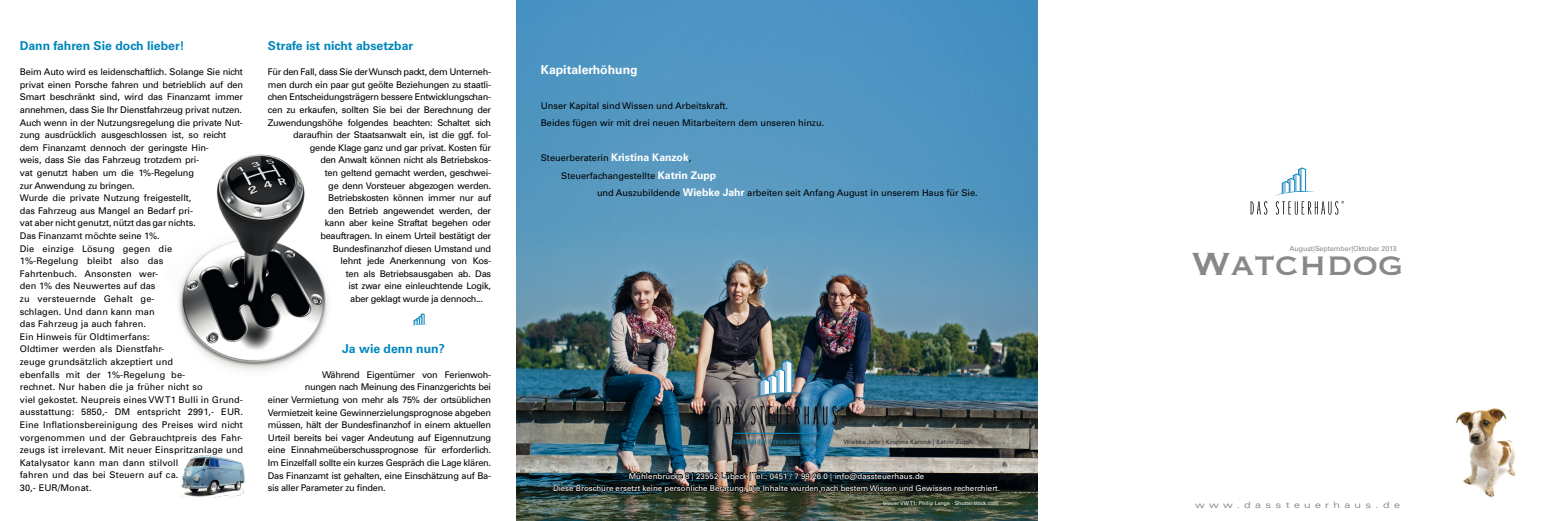
<style>
.page{position:relative;width:1558px;height:521px;background:#fff}
.page>*{position:absolute;margin:0;border:0;box-sizing:border-box;transform-origin:0 0}
.t1{font:42px "Copperplate";color:#87888a}
.t2{font:700 12.25px "Univers CE";color:#0086bc}
.t3{font:700 12.25px "Univers CE";color:#fff}
.t4{font:9.19px/12.6px "Univers";color:#000}
.t5{font:9.19px "Univers";letter-spacing:-.02em;color:#000}
.t6{font:expanded 8.75px "Univers";letter-spacing:.5em;color:#87888a}
.t7{font:7.88px/12.6px "Univers";color:#fff;text-align:center}
.t8{font:7px "Univers";color:#87888a}
.t9{font:6.12px "Univers";letter-spacing:.01em;color:#4b4b4d}
.t10{font:5.25px "Univers";letter-spacing:.01em;color:#fff}
.s1{font-family:"Univers CE";font-weight:700;font-size:10.5px;color:#fff}
</style>
<div class="page">
<img style="left:516px;top:0;width:521px;height:521px">
<img style="left:178px;top:154px;width:150px;height:217px">
<svg style="left:1250px;top:201px;width:17px;height:14px"></svg>
<svg style="left:1275px;top:168px;width:69px;height:47px"></svg>
<svg style="left:411px;top:314px;width:17px;height:12px"></svg>
<div style="left:711px;top:355px;width:139px;height:96px;background:#fff;opacity:.75"></div>
<hr style="left:734px;top:433px;width:85px;height:1px;background:#0086bc">
<svg style="left:734px;top:439px;width:84px;height:6px"></svg>
<svg style="left:716px;top:406px;width:23px;height:19px"></svg>
<svg style="left:751px;top:406px;width:93px;height:19px;background:#404e57"></svg>
<img style="left:748px;top:360px;width:57px;height:39px">
<img style="left:553px;top:471px;width:446px;height:22px">
<img style="left:1455px;top:408px;width:61px;height:90px">
<img style="left:180px;top:455px;width:65px;height:43px">
<h2 class="t2" style="left:20px;top:39px;width:166px">Dann fahren Sie doch lieber!</h2>
<p class="t4" style="left:20px;top:66px;width:225px">Beim Auto wird es leidenschaftlich. Solange Sie nicht privat einen Porsche fahren und betrieblich auf den Smart beschränkt sind, wird das Finanzamt immer annehmen, dass Sie Ihr Dienstfahrzeug privat nutzen.<br>Auch wenn in der Nutzungsregelung die private Nut&shy;zung ausdrücklich ausgeschlossen ist, so reicht dem Finanzamt dennoch der geringste Hin-<br>weis, dass Sie das Fahrzeug trotzdem pri-<br>vat genutzt haben um die 1%-Regelung<br>zur Anwendung zu bringen.<br>Wurde die private Nutzung freigestellt,<br>das Fahrzeug aus Mangel an Bedarf pri-<br>vat aber nicht genutzt, nützt das gar nichts.<br>Das Finanzamt möchte seine 1%.<br>Die einzige Lösung gegen die<br>1%-Regelung bleibt also das<br>Fahrtenbuch. Ansonsten wer-<br>den 1% des Neuwertes auf das<br>zu versteuernde Gehalt ge-<br>schlagen. Und dann kann man<br>das Fahrzeug ja auch fahren.<br>Ein Hinweis für Oldtimerfans:<br>Oldtimer werden als Dienstfahr-<br>zeuge grundsätzlich akzeptiert und<br>ebenfalls mit der 1%-Regelung be-<br>rechnet. Nur haben die ja früher nicht so<br>viel gekostet. Neupreis eines VW T1 Bulli in Grund&shy;ausstattung: 5850,- DM entspricht 2991,- EUR.<br>Eine Inflationsbereinigung des Preises wird nicht vorgenommen und der Gebrauchtpreis des Fahr&shy;zeugs ist irrelevant. Mit neuer Einspritzanlage und Katalysator kann man dann stilvoll<br>fahren und das bei Steuern auf ca.<br>30,- EUR/Monat.</p>
<h2 class="t2" style="left:268px;top:39px;width:147px">Strafe ist nicht absetzbar</h2>
<p class="t5" style="left:268px;top:67px;width:225px">Für den Fall, dass Sie der Wunsch packt, dem Unterneh-</p>
<p class="t5" style="left:268px;top:79px;width:225px">men durch ein paar gut geölte Beziehungen zu staatli-</p>
<p class="t5" style="left:268px;top:92px;width:225px">chen Entscheidungsträgern bessere Entwicklungschan-</p>
<p class="t5" style="left:268px;top:104px;width:225px">cen zu erkaufen, sollten Sie bei der Berechnung der</p>
<p class="t5" style="left:268px;top:117px;width:225px">Zuwendungshöhe folgendes beachten: Schaltet sich</p>
<p class="t5" style="left:293px;top:130px;width:199px">daraufhin der Staatsanwalt ein, ist die ggf. fol-</p>
<p class="t5" style="left:310px;top:142px;width:183px">gende Klage ganz und gar privat. Kosten für</p>
<p class="t5" style="left:320px;top:155px;width:172px">den Anwalt können nicht als Betriebskos-</p>
<p class="t5" style="left:325px;top:167px;width:168px">ten geltend gemacht werden, geschwei-</p>
<p class="t5" style="left:328px;top:180px;width:164px">ge denn Vorsteuer abgezogen werden.</p>
<p class="t5" style="left:328px;top:193px;width:164px">Betriebskosten können immer nur auf</p>
<p class="t5" style="left:328px;top:205px;width:164px">den Betrieb angewendet werden, der</p>
<p class="t5" style="left:325px;top:218px;width:168px">kann aber keine Straftat begehen oder</p>
<p class="t5" style="left:320px;top:230px;width:172px">beauftragen. In einem Urteil bestätigt der</p>
<p class="t5" style="left:333px;top:243px;width:160px">Bundesfinanzhof diesen Umstand und</p>
<p class="t5" style="left:341px;top:256px;width:152px">lehnt jede Anerkennung von Kos-</p>
<p class="t5" style="left:346px;top:268px;width:147px">ten als Betriebsausgaben ab. Das</p>
<p class="t5" style="left:348px;top:281px;width:144px">ist zwar eine einleuchtende Logik,</p>
<p class="t5" style="left:350px;top:293px;width:134px">aber geklagt wurde ja dennoch...</p>
<h2 class="t2" style="left:342px;top:341px;width:104px">Ja wie denn nun?</h2>
<p class="t5" style="left:322px;top:369px;width:170px">Während Eigentümer von Ferienwoh-</p>
<p class="t5" style="left:305px;top:382px;width:188px">nungen nach Meinung des Finanzgerichts bei</p>
<p class="t5" style="left:268px;top:394px;width:225px">einer Vermietung von mehr als 75% der ortsüblichen</p>
<p class="t5" style="left:268px;top:407px;width:225px">Vermietzeit keine Gewinnerzielungsprognose abgeben</p>
<p class="t5" style="left:268px;top:419px;width:225px">müssen, hält der Bundesfinanzhof in einem aktuellen</p>
<p class="t5" style="left:268px;top:432px;width:225px">Urteil bereits bei vager Andeutung auf Eigennutzung</p>
<p class="t5" style="left:268px;top:445px;width:225px">eine Einnahmeüberschussprognose für erforderlich.</p>
<p class="t5" style="left:268px;top:457px;width:225px">Im Einzelfall sollte ein kurzes Gespräch die Lage klären.</p>
<p class="t5" style="left:268px;top:470px;width:225px">Das Finanzamt ist gehalten, eine Einschätzung auf Ba-</p>
<p class="t5" style="left:268px;top:482px;width:119px">sis aller Parameter zu finden.</p>
<h2 class="t3" style="left:541px;top:62px;width:98px">Kapitalerhöhung</h2>
<p class="t4" style="left:541px;top:97px;width:285px;line-height:17.5px">Unser Kapital sind Wissen und Arbeitskraft.<br>Beides fügen wir mit drei neuen Mitarbeitern dem unseren hinzu.</p>
<p class="t4" style="left:541px;top:152px;width:152px">Steuerberaterin <span class="s1">Kristina Kanzok</span>,</p>
<p class="t4" style="left:561px;top:169px;width:157px">Steuerfachangestellte <span class="s1">Katrin Zupp</span></p>
<p class="t4" style="left:597px;top:187px;width:382px">und Auszubildende <span class="s1">Wiebke Jahr</span> arbeiten seit Anfang August in unserem Haus für Sie.</p>
<p class="t9" style="left:844px;top:438px;width:129px">Wiebke Jahr | Kristina Kanzok | Katrin Zupp</p>
<p class="t7" style="left:553px;top:469px;width:448px">Mühlenbrücke 8 | 23552 Lübeck | Tel.: 0451 / 7 99 26 0 | info@dassteuerhaus.de<br>Diese Broschüre ersetzt keine persönliche Beratung. Die Inhalte wurden nach bestem Wissen und Gewissen recherchiert.</p>
<p class="t10" style="left:883px;top:500px;width:117px">blauer VW T1: Philip Lange · Shutterstock.com</p>
<p class="t8" style="left:1289px;top:245px;width:109px">August|September|Oktober 2013</p>
<h1 class="t1" style="left:1191px;top:236px;width:214px">Watchdog</h1>
<p class="t6" style="left:1195px;top:500px;width:206px">www.dassteuerhaus.de</p>
</div>
